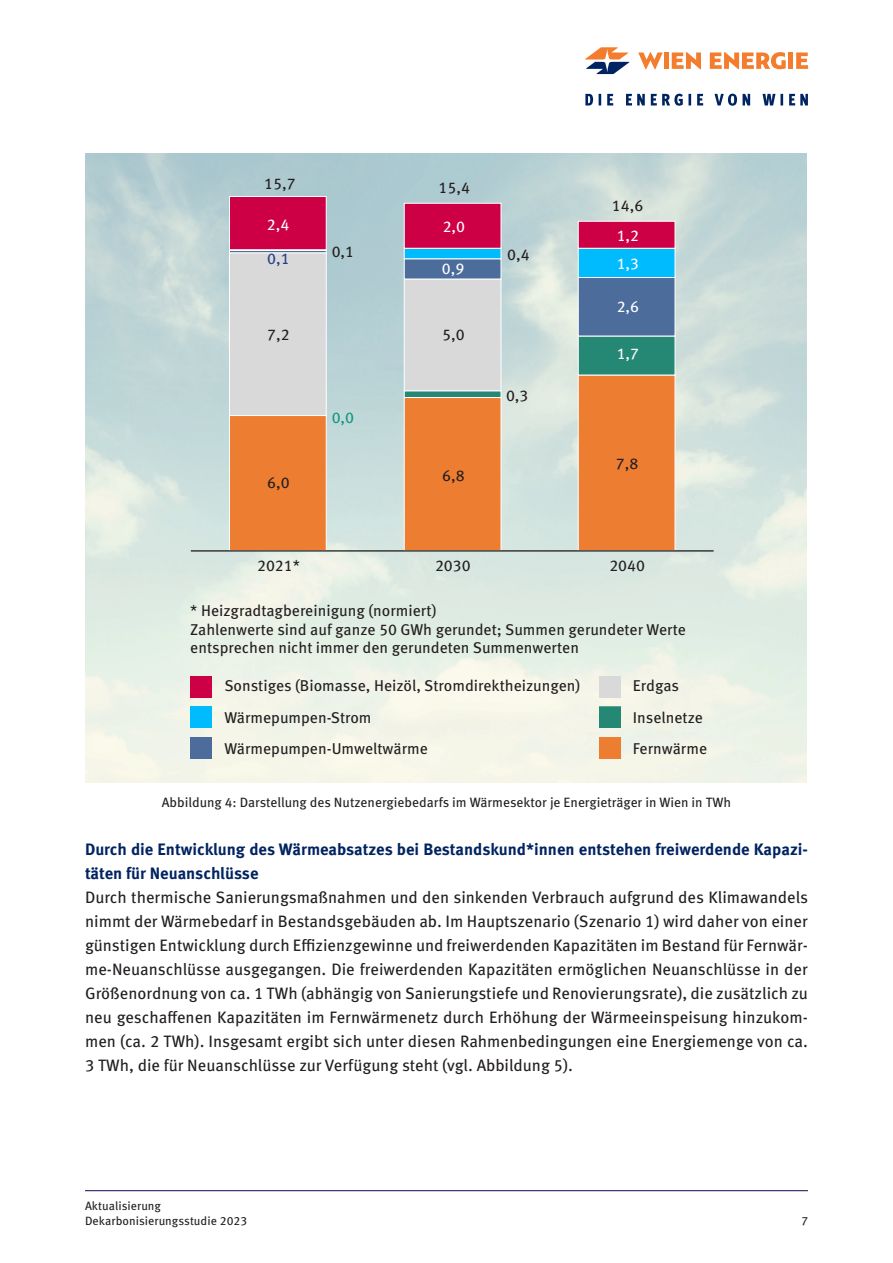
<style>
.page{position:relative;width:893px;height:1263px;background:#fff}
.page>*{position:absolute;margin:0;border:0;box-sizing:border-box;transform-origin:0 0}
.t1{font:16.5px/24px "Meta OT";letter-spacing:-.005em;color:#231f20;text-align:justify}
.t2{font:700 16.5px/24px "Meta OT";color:#002361}
.t3{font:15.6px/18.8px "Meta OT";color:#231f20}
.t4{font:15.6px/28.7px "Meta OT";color:#fff}
.t5{font:15.6px "Meta OT";color:#119681}
.t6{font:15.6px "Meta OT";color:#253f8e}
.t7{font:13.5px "Meta OT";color:#231f20}
.t8{font:12px/14.4px "Meta OT";letter-spacing:.005em;color:#231f20}
</style>
<div class="page">
<svg style="left:585px;top:94px;width:223px;height:12px"></svg>
<svg style="left:585px;top:47px;width:44px;height:27px"></svg>
<svg style="left:638px;top:52px;width:25px;height:17px"></svg>
<div style="left:664px;top:53px;width:5px;height:16px;background:#f47d2d"></div>
<div style="left:788px;top:53px;width:5px;height:16px;background:#f47d2d"></div>
<svg style="left:796px;top:53px;width:12px;height:16px"></svg>
<svg style="left:672px;top:52px;width:29px;height:17px"></svg>
<svg style="left:710px;top:52px;width:76px;height:17px"></svg>
<hr style="left:85px;top:1190px;width:723px;height:1px;background:#160352">
<img style="left:85px;top:153px;width:721px;height:630px">
<svg style="left:229px;top:416px;width:447px;height:134px;background:#e2a16f"></svg>
<svg style="left:229px;top:196px;width:447px;height:220px;background:#b6adb6"></svg>
<hr style="left:191px;top:550px;width:523px;height:1px;background:#000">
<svg style="left:190px;top:676px;width:22px;height:21px"></svg>
<svg style="left:190px;top:706px;width:22px;height:21px"></svg>
<svg style="left:190px;top:737px;width:22px;height:21px"></svg>
<svg style="left:600px;top:676px;width:21px;height:21px"></svg>
<svg style="left:600px;top:706px;width:21px;height:21px"></svg>
<svg style="left:600px;top:737px;width:21px;height:21px"></svg>
<p class="t3" style="left:264px;top:174px;width:33px">15,7</p>
<p class="t3" style="left:439px;top:178px;width:33px">15,4</p>
<p class="t4" style="left:267px;top:210px;width:24px">2,4</p>
<p class="t6" style="left:267px;top:249px;width:24px">0,1</p>
<p class="t3" style="left:267px;top:326px;width:24px">7,2</p>
<p class="t3" style="left:267px;top:474px;width:24px">6,0</p>
<p class="t4" style="left:443px;top:212px;width:24px">2,0</p>
<p class="t3" style="left:332px;top:242px;width:24px">0,1</p>
<p class="t3" style="left:507px;top:245px;width:24px">0,4</p>
<p class="t4" style="left:442px;top:254px;width:24px">0,9</p>
<p class="t5" style="left:332px;top:408px;width:24px">0,0</p>
<p class="t3" style="left:442px;top:326px;width:24px">5,0</p>
<p class="t3" style="left:442px;top:466px;width:24px">6,8</p>
<p class="t3" style="left:506px;top:387px;width:24px">0,3</p>
<p class="t3" style="left:612px;top:196px;width:33px">14,6</p>
<p class="t4" style="left:617px;top:221px;width:24px">1,2<br>1,3</p>
<p class="t4" style="left:617px;top:292px;width:24px">2,6</p>
<p class="t4" style="left:617px;top:340px;width:24px">1,7</p>
<p class="t3" style="left:616px;top:455px;width:24px">7,8</p>
<p class="t3" style="left:257px;top:557px;width:44px">2021*</p>
<p class="t3" style="left:435px;top:557px;width:37px">2030</p>
<p class="t3" style="left:609px;top:557px;width:37px">2040</p>
<p class="t3" style="left:190px;top:601px;width:497px">* Heizgradtagbereinigung (normiert)<br>Zahlenwerte sind auf ganze 50 GWh gerundet; Summen gerundeter Werte entsprechen nicht immer den gerundeten Summenwerten</p>
<p class="t3" style="left:224px;top:676px;width:358px">Sonstiges (Biomasse, Heizöl, Stromdirektheizungen)</p>
<p class="t3" style="left:633px;top:676px;width:48px">Erdgas</p>
<p class="t3" style="left:224px;top:708px;width:149px">Wärmepumpen-Strom</p>
<p class="t3" style="left:633px;top:708px;width:72px">Inselnetze</p>
<p class="t3" style="left:224px;top:739px;width:205px">Wärmepumpen-Umweltwärme</p>
<p class="t3" style="left:633px;top:739px;width:76px">Fernwärme</p>
<p class="t7" style="left:162px;top:794px;width:571px">Abbildung 4: Darstellung des Nutzenergiebedarfs im Wärmesektor je Energieträger in Wien in TWh</p>
<p class="t2" style="left:85px;top:837px;width:724px">Durch die Entwicklung des Wärmeabsatzes bei Bestandskund*innen entstehen freiwerdende Kapazi&shy;täten für Neuanschlüsse</p>
<p class="t1" style="left:85px;top:885px;width:725px">Durch thermische Sanierungsmaßnahmen und den sinkenden Verbrauch aufgrund des Klimawandels nimmt der Wärmebedarf in Bestandsgebäuden ab. Im Hauptszenario (Szenario 1) wird daher von einer günstigen Entwicklung durch Effizienzgewinne und freiwerdenden Kapazitäten im Bestand für Fernwär&shy;me-Neuanschlüsse ausgegangen. Die freiwerdenden Kapazitäten ermöglichen Neuanschlüsse in der Größenordnung von ca. 1 TWh (abhängig von Sanierungstiefe und Renovierungsrate), die zusätzlich zu neu geschaffenen Kapazitäten im Fernwärmenetz durch Erhöhung der Wärmeeinspeisung hinzukom&shy;men (ca. 2 TWh). Insgesamt ergibt sich unter diesen Rahmenbedingungen eine Energiemenge von ca.<br>3 TWh, die für Neuanschlüsse zur Verfügung steht (vgl. Abbildung 5).</p>
<p class="t8" style="left:85px;top:1199px;width:164px">Aktualisierung<br>Dekarbonisierungsstudie 2023</p>
<p class="t8" style="left:801px;top:1213px;width:8px">7</p>
</div>
